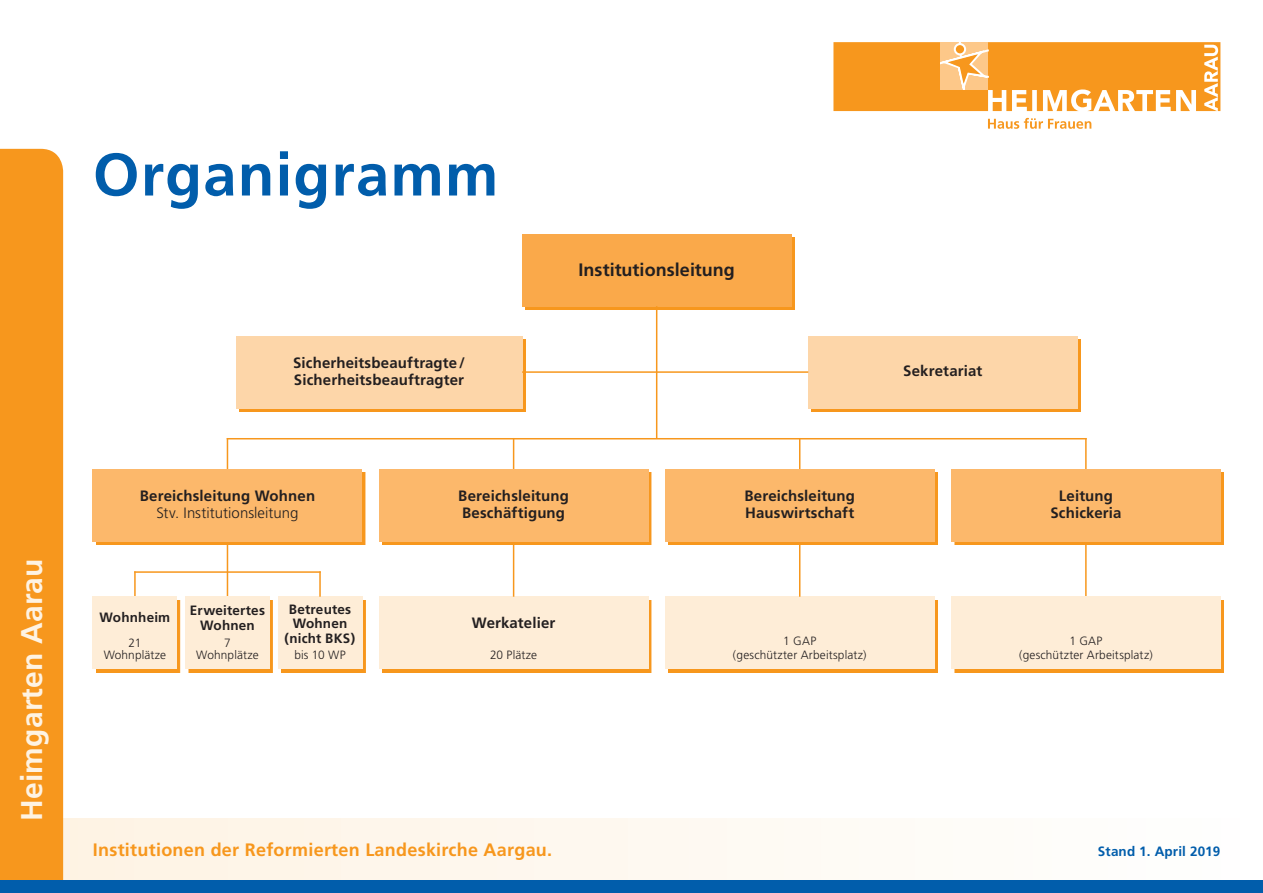
<style>
.page{position:relative;width:1263px;height:893px;background:#fff}
.page>*{position:absolute;margin:0;border:0;box-sizing:border-box;transform-origin:0 0}
.t1{font:700 60px "Frutiger";letter-spacing:.02em;color:#015dab}
.t2{font:700 30px "Frutiger";letter-spacing:.005em;color:#fef3e3}
._1_Grundtext{font:700 18px "Frutiger";letter-spacing:.015em;color:#f7971d}
.t3{font:700 18px "Frutiger";letter-spacing:.005em;color:#231f20}
.t4{font:700 15px/16.5px "Frutiger";letter-spacing:.01em;color:#231f20}
.t5{font:300 15px/16.5px "Frutiger";letter-spacing:.005em;color:#231f20;text-align:center}
.t6{font:700 13.5px/14.2px "Frutiger";letter-spacing:.015em;color:#231f20;text-align:center}
._1_Grundtext-2{font:700 13.5px "Frutiger";letter-spacing:.01em;color:#015dab}
.t7{font:300 12px/13.5px "Frutiger";letter-spacing:.015em;color:#231f20;text-align:center}
.s1{font-weight:700}
</style>
<div class="page">
<div style="left:63px;top:819px;width:1200px;height:61px;background:linear-gradient(to right,#fef3e4,#fefffe)"></div>
<div style="left:0;top:149px;width:63px;height:731px;background:#f7971d"></div>
<div style="left:0;top:880px;width:1263px;height:13px;background:#015dab"></div>
<svg style="left:988px;top:118px;width:103px;height:11px"></svg>
<svg style="left:833px;top:43px;width:387px;height:68px;background:#f8a53d"></svg>
<div style="left:954px;top:45px;width:11px;height:10px;background:#f7971d;border-radius:50%"></div>
<div style="left:954px;top:43px;width:12px;height:12px;border:2px solid #fff;border-radius:50%"></div>
<hr style="left:1085px;top:438px;width:2px;height:31px;background:#f7971d">
<svg style="left:811px;top:339px;width:270px;height:72px"></svg>
<div style="left:808px;top:336px;width:269px;height:72px;background:#fdd6a9"></div>
<svg style="left:525px;top:237px;width:269px;height:72px"></svg>
<div style="left:522px;top:234px;width:269px;height:72px;background:#faa94a"></div>
<hr style="left:656px;top:306px;width:1px;height:133px;background:#f7971d">
<div style="left:239px;top:339px;width:286px;height:72px;background:linear-gradient(to right,#f7971d,#f7971d)"></div>
<div style="left:236px;top:336px;width:286px;height:72px;background:#fdd6a9"></div>
<hr style="left:227px;top:438px;width:860px;height:1px;background:#f7971d">
<hr style="left:522px;top:371px;width:286px;height:2px;background:#f7971d">
<hr style="left:227px;top:438px;width:1px;height:31px;background:#f7971d">
<hr style="left:513px;top:438px;width:1px;height:31px;background:#f7971d">
<hr style="left:799px;top:438px;width:1px;height:31px;background:#f7971d">
<div style="left:382px;top:600px;width:269px;height:72px;background:#f7971d"></div>
<div style="left:379px;top:597px;width:269px;height:72px;background:#feedd7"></div>
<div style="left:281px;top:600px;width:84px;height:72px;background:linear-gradient(to right,#f7971d,#f7971d)"></div>
<div style="left:278px;top:597px;width:84px;height:72px;background:#feedd7"></div>
<div style="left:668px;top:600px;width:270px;height:72px;background:#f7971d"></div>
<div style="left:665px;top:597px;width:269px;height:72px;background:#feedd7"></div>
<hr style="left:227px;top:542px;width:1px;height:55px;background:#f7971d">
<hr style="left:513px;top:542px;width:1px;height:55px;background:#f7971d">
<hr style="left:799px;top:542px;width:1px;height:55px;background:#f7971d">
<hr style="left:1085px;top:542px;width:2px;height:55px;background:#f7971d">
<hr style="left:134px;top:571px;width:2px;height:26px;background:#f7971d">
<hr style="left:319px;top:571px;width:2px;height:26px;background:#f7971d">
<hr style="left:134px;top:571px;width:187px;height:2px;background:#f7971d">
<div style="left:96px;top:600px;width:84px;height:72px;background:#f7971d"></div>
<div style="left:93px;top:597px;width:84px;height:72px;background:#feedd7"></div>
<svg style="left:189px;top:600px;width:84px;height:72px"></svg>
<div style="left:185px;top:597px;width:84px;height:72px;background:#feedd7"></div>
<div style="left:954px;top:600px;width:270px;height:72px;background:#f7971d"></div>
<div style="left:951px;top:597px;width:269px;height:72px;background:#feedd7"></div>
<div style="left:96px;top:472px;width:269px;height:73px;background:#f7971d"></div>
<div style="left:93px;top:469px;width:269px;height:73px;background:#fcb86b"></div>
<div style="left:668px;top:472px;width:270px;height:73px;background:#f7971d"></div>
<div style="left:665px;top:469px;width:269px;height:73px;background:#fcb86b"></div>
<div style="left:382px;top:472px;width:269px;height:73px;background:#f7971d"></div>
<div style="left:379px;top:469px;width:269px;height:73px;background:#fcb86b"></div>
<div style="left:954px;top:472px;width:270px;height:73px;background:#f7971d"></div>
<div style="left:951px;top:469px;width:269px;height:73px;background:#fcb86b"></div>
<p class="t2" style="left:14px;top:821px;width:264px;rotate:-90deg">Heimgarten Aarau</p>
<p class="t1" style="left:93px;top:139px;width:407px">Organigramm</p>
<p class="t4" style="left:293px;top:355px;width:174px">Sicherheitsbeauftragte/<br>Sicherheitsbeauftragter</p>
<p class="t3" style="left:578px;top:259px;width:158px">Institutionsleitung</p>
<p class="t4" style="left:903px;top:363px;width:81px">Sekretariat</p>
<p class="t5" style="left:140px;top:488px;width:177px"><span class="s1">Bereichsleitung Wohnen<br></span>Stv. Institutionsleitung</p>
<p class="t4" style="left:744px;top:488px;width:112px">Bereichsleitung<br>Hauswirtschaft</p>
<p class="t4" style="left:458px;top:488px;width:112px">Bereichsleitung<br>Beschäftigung</p>
<p class="t4" style="left:1050px;top:488px;width:72px;text-align:center">Leitung<br>Schickeria</p>
<p class="t6" style="left:100px;top:610px;width:72px">Wohnheim</p>
<p class="t7" style="left:104px;top:637px;width:64px;line-height:12px">21<br>Wohnplätze</p>
<p class="t6" style="left:285px;top:602px;width:72px">Betreutes<br>Wohnen (nicht BKS)</p>
<p class="t7" style="left:294px;top:648px;width:53px">bis 10 WP</p>
<p class="t6" style="left:190px;top:603px;width:77px">Erweitertes<br>Wohnen</p>
<p class="t7" style="left:196px;top:637px;width:64px;line-height:12px">7<br>Wohnplätze</p>
<p class="t7" style="left:1019px;top:634px;width:135px">1 GAP<br>(geschützter Arbeitsplatz)</p>
<p class="t4" style="left:472px;top:615px;width:85px">Werkatelier</p>
<p class="t7" style="left:490px;top:648px;width:49px">20 Plätze</p>
<p class="t7" style="left:733px;top:634px;width:135px">1 GAP<br>(geschützter Arbeitsplatz)</p>
<p class="_1_Grundtext" style="left:93px;top:840px;width:461px">Institutionen der Reformierten Landeskirche Aargau.</p>
<p class="_1_Grundtext-2" style="left:1098px;top:844px;width:124px">Stand 1. April 2019</p>
</div>
